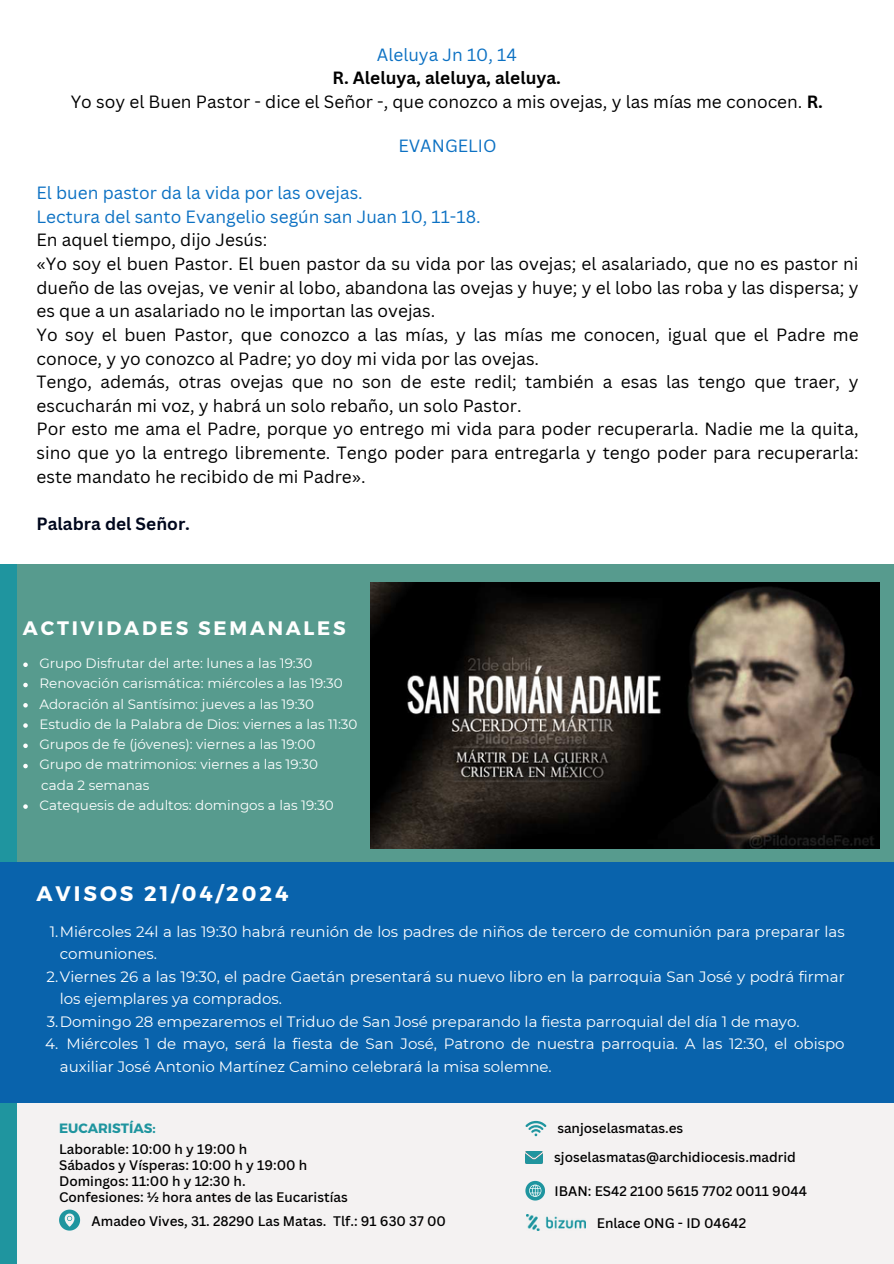
<style>
.page{position:relative;width:894px;height:1264px;background:#fff}
.page>*{position:absolute;margin:0;border:0;box-sizing:border-box;transform-origin:0 0}
.t1{font:700 21px "Montserrat";letter-spacing:.14em;color:#fff}
.t2{font:700 19.5px "Montserrat";letter-spacing:.14em;color:#fff}
.t3{font:17.25px/23.7px "Canva Sans";color:#000}
.t4{font:700 17.25px "Canva Sans";color:#01081d}
.t5{font:17.25px "Canva Sans";color:#0c71c3}
.t6{font:15px/22.5px "Montserrat";color:#fff}
.t7{font:13.5px "Montserrat";color:#fff}
.t8{font:500 13.5px/15.8px "Canva Sans";color:#000}
.t9{font:700 13.5px "Montserrat";color:#1f959f}
.s1{color:#0c71c3}
.s2{font-weight:700}
</style>
<div class="page">
<div style="left:0;top:1084px;width:893px;height:179px;background:#f4f2f2"></div>
<div style="left:0;top:564px;width:893px;height:302px;background:#579b8e"></div>
<div style="left:0;top:564px;width:16px;height:699px;background:#1f959f"></div>
<svg style="left:525px;top:1180px;width:19px;height:19px"></svg>
<img style="left:525px;top:1151px;width:17px;height:12px">
<svg style="left:525px;top:1120px;width:21px;height:16px"></svg>
<img style="left:526px;top:1214px;width:59px;height:16px">
<svg style="left:59px;top:1209px;width:21px;height:21px"></svg>
<img style="left:370px;top:582px;width:509px;height:266px">
<svg style="left:23px;top:662px;width:5px;height:5px"></svg>
<svg style="left:23px;top:682px;width:5px;height:5px"></svg>
<svg style="left:23px;top:703px;width:5px;height:4px"></svg>
<svg style="left:23px;top:723px;width:5px;height:4px"></svg>
<svg style="left:23px;top:743px;width:5px;height:5px"></svg>
<svg style="left:23px;top:763px;width:5px;height:5px"></svg>
<svg style="left:23px;top:804px;width:5px;height:4px"></svg>
<div style="left:0;top:861px;width:893px;height:241px;background:#0963ac"></div>
<p class="t3" style="left:71px;top:42px;width:753px;text-align:center"><span class="s1">Aleluya Jn 10, 14<br></span><span class="s2">R. Aleluya, aleluya, aleluya.<br></span>Yo soy el Buen Pastor - dice el Señor -, que conozco a mis ovejas, y las mías me conocen. <span class="s2">R.</span></p>
<p class="t5" style="left:398px;top:133px;width:100px">EVANGELIO</p>
<p class="t3" style="left:36px;top:180px;width:823px"><span class="s1">El buen pastor da la vida por las ovejas.<br>Lectura del santo Evangelio según san Juan 10, 11-18.<br></span>En aquel tiempo, dijo Jesús:<br>«Yo soy el buen Pastor. El buen pastor da su vida por las ovejas; el asalariado, que no es pastor ni dueño de las ovejas, ve venir al lobo, abandona las ovejas y huye; y el lobo las roba y las dispersa; y es que a un asalariado no le importan las ovejas.<br>Yo soy el buen Pastor, que conozco a las mías, y las mías me conocen, igual que el Padre me conoce, y yo conozco al Padre; yo doy mi vida por las ovejas.<br>Tengo, además, otras ovejas que no son de este redil; también a esas las tengo que traer, y escucharán mi voz, y habrá un solo rebaño, un solo Pastor.<br>Por esto me ama el Padre, porque yo entrego mi vida para poder recuperarla. Nadie me la quita, sino que yo la entrego libremente. Tengo poder para entregarla y tengo poder para recuperarla: este mandato he recibido de mi Padre».</p>
<p class="t4" style="left:36px;top:511px;width:155px">Palabra del Señor.</p>
<p class="t2" style="left:23px;top:615px;width:324px">ACTIVIDADES SEMANALES</p>
<p class="t7" style="left:39px;top:655px;width:274px">Grupo Disfrutar del arte: lunes a las 19:30</p>
<h1 class="t7" style="left:39px;top:675px;width:305px">Renovación carismática: miércoles a las 19:30</h1>
<p class="t7" style="left:39px;top:695px;width:276px">Adoración al Santísimo: jueves a las 19:30</p>
<p class="t7" style="left:39px;top:716px;width:319px">Estudio de la Palabra de Dios: viernes a las 11:30</p>
<p class="t7" style="left:39px;top:736px;width:277px">Grupos de fe (jóvenes): viernes a las 19:00</p>
<p class="t7" style="left:39px;top:756px;width:280px">Grupo de matrimonios: viernes a las 19:30</p>
<h5 class="t7" style="left:41px;top:776px;width:110px">cada 2 semanas</h5>
<h6 class="t7" style="left:39px;top:797px;width:296px">Catequesis de adultos: domingos a las 19:30</h6>
<p class="t1" style="left:36px;top:879px;width:253px">AVISOS 21/04/2024</p>
<p class="t6" style="left:60px;top:919px;width:786px;text-indent:-10px">1.Miércoles 24l a las 19:30 habrá reunión de los padres de niños de tercero de comunión para preparar las comuniones.</p>
<h6 class="t6" style="left:60px;top:964px;width:786px;text-indent:-13px">2.Viernes 26 a las 19:30, el padre Gaetán presentará su nuevo libro en la parroquia San José y podrá firmar los ejemplares ya comprados.</h6>
<p class="t6" style="left:47px;top:1009px;width:754px">3.Domingo 28 empezaremos el Triduo de San José preparando la fiesta parroquial del día 1 de mayo.</p>
<h6 class="t6" style="left:60px;top:1032px;width:786px;text-indent:7px">Miércoles 1 de mayo, será la fiesta de San José, Patrono de nuestra parroquia. A las 12:30, el obispo auxiliar José Antonio Martínez Camino celebrará la misa solemne.</h6>
<p class="t6" style="left:45px;top:1032px;width:15px">4.</p>
<p class="t9" style="left:59px;top:1119px;width:98px">EUCARISTÍAS:</p>
<p class="t8" style="left:59px;top:1141px;width:290px">Laborable: 10:00 h y 19:00 h<br>Sábados y Vísperas: 10:00 h y 19:00 h Domingos: 11:00 h y 12:30 h.<br>Confesiones: ½ hora antes de las Eucaristías</p>
<h3 class="t8" style="left:557px;top:1119px;width:127px">sanjoselasmatas.es</h3>
<h4 class="t8" style="left:554px;top:1148px;width:243px">sjoselasmatas@archidiocesis.madrid</h4>
<h4 class="t8" style="left:554px;top:1182px;width:254px">IBAN: ES42 2100 5615 7702 0011 9044</h4>
<p class="t8" style="left:92px;top:1212px;width:356px">Amadeo Vives, 31. 28290 Las Matas. Tlf.: 91 630 37 00</p>
<h1 class="t8" style="left:596px;top:1214px;width:151px">Enlace ONG - ID 04642</h1>
</div>
